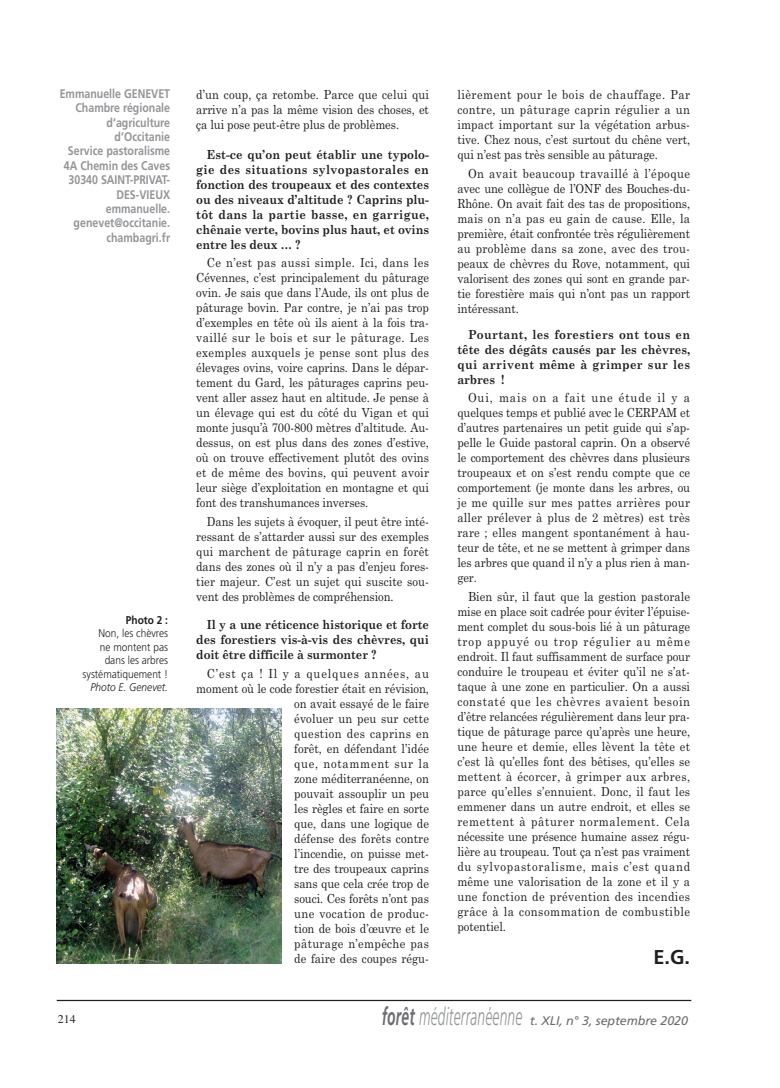
<style>
.page{position:relative;width:780px;height:1088px;background:#fff}
.page>*{position:absolute;margin:0;border:0;box-sizing:border-box;transform-origin:0 0}
.t1{font:700 20px "Frutiger LT Std";color:#231f20}
.t2{font:12.5px/15px "Century Schoolbook";letter-spacing:-.005em;color:#231f20;text-align:justify;scale:.9 1}
.t3{font:700 12.5px/15px "Century Schoolbook";letter-spacing:-.005em;color:#231f20;text-align:justify;scale:.9 1}
.t4{font:700 12.5px/14.4px "Frutiger LT Std";color:#939598;text-align:right;scale:.85 1}
.t5{font:italic 12.5px "Frutiger LT Std";letter-spacing:-.005em;color:#6c6d70}
.t6{font:11.88px "Times";color:#231f20}
.t7{font:300 11.25px/13.5px "Frutiger LT Std";color:#231f20;text-align:right;scale:.9 1}
.t8{font:italic 300 11.25px "Frutiger LT Std";color:#231f20;scale:.9 1}
.t9{font:700 11.25px "Frutiger LT Std";color:#231f20;scale:.9 1}
.s1{font-weight:700;font-size:24.75px}
.s2{font-weight:300;font-size:24.75px;color:#939598}
</style>
<div class="page">
<hr style="left:57px;top:1000px;width:634px;height:1px;background:#231f20">
<img style="left:57px;top:709px;width:225px;height:255px">
<p class="t4" style="left:60px;top:86px;width:131px">Emmanuelle GENEVET<br>Chambre régionale d’agriculture d’Occitanie<br>Service pastoralisme<br>4A Chemin des Caves<br>30340 SAINT-PRIVAT-<br>DES-VIEUX emmanuelle. genevet@occitanie. chambagri.fr</p>
<p class="t9" style="left:126px;top:613px;width:48px">Photo 2 :</p>
<p class="t7" style="left:83px;top:627px;width:96px">Non, les chèvres<br>ne montent pas dans les arbres systématiquement !</p>
<p class="t8" style="left:90px;top:681px;width:88px">Photo E. Genevet.</p>
<p class="t6" style="left:58px;top:1008px;width:19px">214</p>
<p class="t2" style="left:196px;top:87px;width:260px">d’un coup, ça retombe. Parce que celui qui arrive n’a pas la même vision des choses, et ça lui pose peut-être plus de problèmes.</p>
<p class="t3" style="left:196px;top:147px;width:260px;text-indent:11px">Est-ce qu’on peut établir une typolo&shy;gie des situations sylvopastorales en fonction des troupeaux et des contextes ou des niveaux d’altitude ? Caprins plu&shy;tôt dans la partie basse, en garrigue, chênaie verte, bovins plus haut, et ovins entre les deux … ?</p>
<p class="t2" style="left:196px;top:255px;width:260px;text-indent:11px">Ce n’est pas aussi simple. Ici, dans les Cévennes, c’est principalement du pâturage ovin. Je sais que dans l’Aude, ils ont plus de pâturage bovin. Par contre, je n’ai pas trop d’exemples en tête où ils aient à la fois tra&shy;vaillé sur le bois et sur le pâturage. Les exemples auxquels je pense sont plus des élevages ovins, voire caprins. Dans le dépar&shy;tement du Gard, les pâturages caprins peu&shy;vent aller assez haut en altitude. Je pense à un élevage qui est du côté du Vigan et qui monte jusqu’à 700-800 mètres d’altitude. Au&shy;dessus, on est plus dans des zones d’estive, où on trouve effectivement plutôt des ovins et de même des bovins, qui peuvent avoir leur siège d’exploitation en montagne et qui font des transhumances inverses.</p>
<p class="t2" style="left:196px;top:513px;width:260px;text-indent:11px">Dans les sujets à évoquer, il peut être inté&shy;ressant de s’attarder aussi sur des exemples qui marchent de pâturage caprin en forêt dans des zones où il n’y a pas d’enjeu fores&shy;tier majeur. C’est un sujet qui suscite sou&shy;vent des problèmes de compréhension.</p>
<p class="t3" style="left:196px;top:617px;width:260px;text-indent:11px">Il y a une réticence historique et forte des forestiers vis-à-vis des chèvres, qui doit être difficile à surmonter ?</p>
<p class="t2" style="left:196px;top:665px;width:260px;text-align:right">C’est ça ! Il y a quelques années, au moment où le code forestier était en révision, on avait essayé de le faire<br>évoluer un peu sur cette<br>question des caprins en<br>forêt, en défendant l’idée<br>que, notamment sur la<br>zone méditerranéenne, on<br>pouvait assouplir un peu<br>les règles et faire en sorte<br>que, dans une logique de<br>défense des forêts contre<br>l’incendie, on puisse met-<br>tre des troupeaux caprins<br>sans que cela crée trop de<br>souci. Ces forêts n’ont pas<br>une vocation de produc-<br>tion de bois d’œuvre et le<br>pâturage n’empêche pas<br>de faire des coupes régu-</p>
<p class="t2" style="left:457px;top:87px;width:260px">lièrement pour le bois de chauffage. Par contre, un pâturage caprin régulier a un impact important sur la végétation arbus&shy;tive. Chez nous, c’est surtout du chêne vert, qui n’est pas très sensible au pâturage.</p>
<p class="t2" style="left:457px;top:165px;width:260px;text-indent:11px">On avait beaucoup travaillé à l’époque avec une collègue de l’ONF des Bouches-du-Rhône. On avait fait des tas de propositions, mais on n’a pas eu gain de cause. Elle, la première, était confrontée très régulièrement au problème dans sa zone, avec des trou&shy;peaux de chèvres du Rove, notamment, qui valorisent des zones qui sont en grande par&shy;tie forestière mais qui n’ont pas un rapport intéressant.</p>
<p class="t3" style="left:457px;top:326px;width:260px;text-indent:11px">Pourtant, les forestiers ont tous en tête des dégâts causés par les chèvres, qui arrivent même à grimper sur les arbres !</p>
<p class="t2" style="left:457px;top:390px;width:260px;text-indent:11px">Oui, mais on a fait une étude il y a quelques temps et publié avec le CERPAM et d’autres partenaires un petit guide qui s’ap&shy;pelle le Guide pastoral caprin. On a observé le comportement des chèvres dans plusieurs troupeaux et on s’est rendu compte que ce comportement (je monte dans les arbres, ou je me quille sur mes pattes arrières pour aller prélever à plus de 2 mètres) est très rare ; elles mangent spontanément à hau&shy;teur de tête, et ne se mettent à grimper dans les arbres que quand il n’y a plus rien à man&shy;ger.</p>
<p class="t2" style="left:457px;top:588px;width:260px;text-indent:11px">Bien sûr, il faut que la gestion pastorale mise en place soit cadrée pour éviter l’épuise&shy;ment complet du sous-bois lié à un pâturage trop appuyé ou trop régulier au même endroit. Il faut suffisamment de surface pour conduire le troupeau et éviter qu’il ne s’at&shy;taque à une zone en particulier. On a aussi constaté que les chèvres avaient besoin d’être relancées régulièrement dans leur pra&shy;tique de pâturage parce qu’après une heure, une heure et demie, elles lèvent la tête et c’est là qu’elles font des bêtises, qu’elles se mettent à écorcer, à grimper aux arbres, parce qu’elles s’ennuient. Donc, il faut les emmener dans un autre endroit, et elles se remettent à pâturer normalement. Cela nécessite une présence humaine assez régu&shy;lière au troupeau. Tout ça n’est pas vraiment du sylvopastoralisme, mais c’est quand même une valorisation de la zone et il y a une fonction de prévention des incendies grâce à la consommation de combustible potentiel.</p>
<h1 class="t1" style="left:653px;top:945px;width:38px">E.G.</h1>
<p class="t5" style="left:381px;top:1013px;width:308px"><span class="s1">forêt</span> <span class="s2">méditerranéenne</span> t. XLI, n° 3, septembre 2020</p>
</div>
